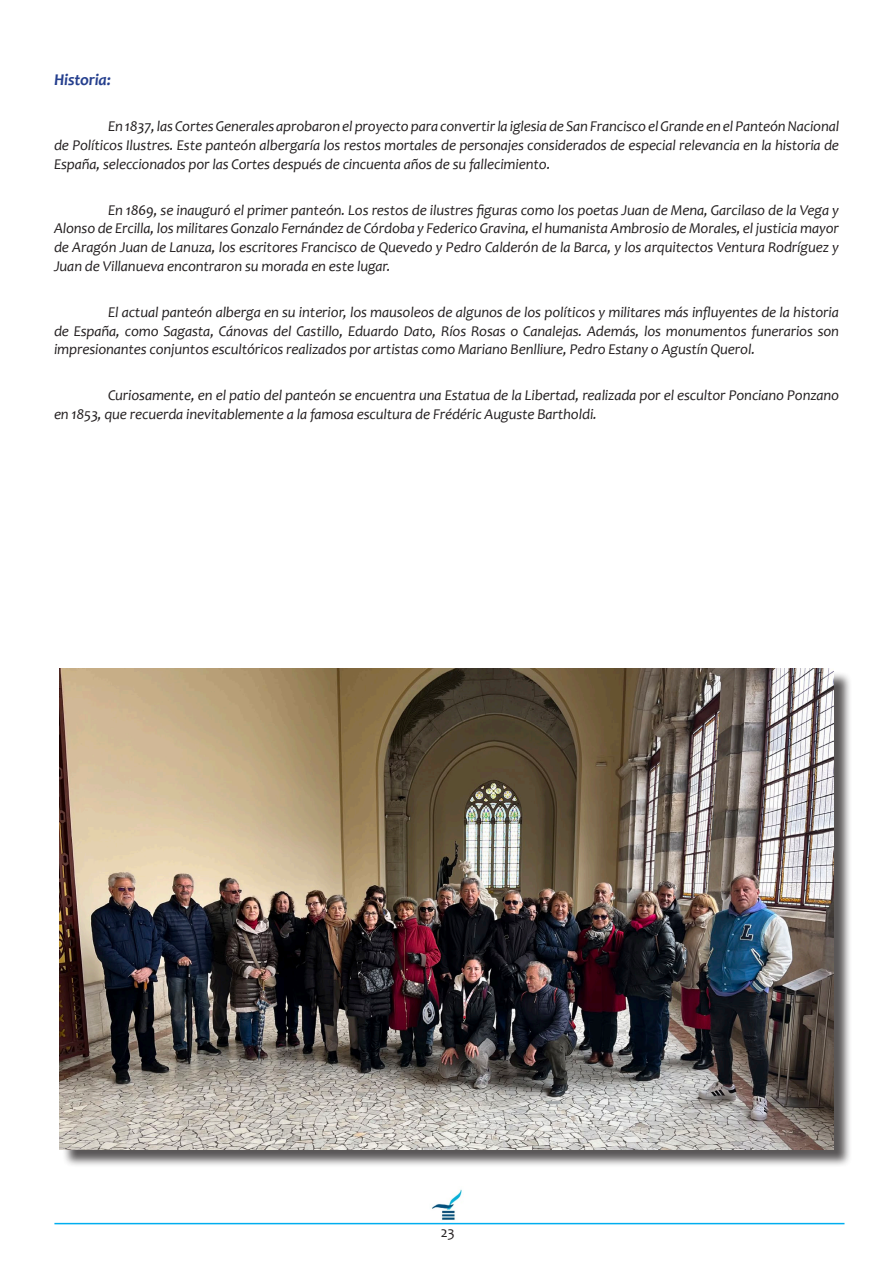
<style>
.page{position:relative;width:893px;height:1263px;background:#fff}
.page>*{position:absolute;margin:0;border:0;box-sizing:border-box;transform-origin:0 0}
.No_Spacing{font:italic 700 16.5px "Candara";letter-spacing:-.01em;color:#253f8e}
.No_Spacing-2{font:italic 15px/18.8px "Candara";letter-spacing:-.01em;color:#231f20;text-align:justify}
.t1{font:15px "Candara";color:#231f20}
</style>
<div class="page">
<hr style="left:54px;top:1223px;width:790px;height:1px;background:#00aeef">
<img style="left:432px;top:1189px;width:30px;height:32px">
<div style="left:62px;top:671px;width:790px;height:497px;background:#231f20;opacity:.75"></div>
<img style="left:59px;top:669px;width:774px;height:480px">
<p class="No_Spacing" style="left:54px;top:70px;width:58px">Historia:</p>
<p class="No_Spacing-2" style="left:54px;top:117px;width:787px;text-indent:54px">En 1837, las Cortes Generales aprobaron el proyecto para convertir la iglesia de San Francisco el Grande en el Panteón Nacional de Políticos Ilustres. Este panteón albergaría los restos mortales de personajes considerados de especial relevancia en la historia de España, seleccionados por las Cortes después de cincuenta años de su fallecimiento.</p>
<p class="No_Spacing-2" style="left:54px;top:200px;width:786px;text-indent:54px">En 1869, se inauguró el primer panteón. Los restos de ilustres figuras como los poetas Juan de Mena, Garcilaso de la Vega y Alonso de Ercilla, los militares Gonzalo Fernández de Córdoba y Federico Gravina, el humanista Ambrosio de Morales, el justicia mayor de Aragón Juan de Lanuza, los escritores Francisco de Quevedo y Pedro Calderón de la Barca, y los arquitectos Ventura Rodríguez y Juan de Villanueva encontraron su morada en este lugar.</p>
<p class="No_Spacing-2" style="left:54px;top:303px;width:787px;text-indent:54px">El actual panteón alberga en su interior, los mausoleos de algunos de los políticos y militares más influyentes de la historia de España, como Sagasta, Cánovas del Castillo, Eduardo Dato, Ríos Rosas o Canalejas. Además, los monumentos funerarios son impresionantes conjuntos escultóricos realizados por artistas como Mariano Benlliure, Pedro Estany o Agustín Querol.</p>
<p class="No_Spacing-2" style="left:54px;top:386px;width:787px;text-indent:54px">Curiosamente, en el patio del panteón se encuentra una Estatua de la Libertad, realizada por el escultor Ponciano Ponzano en 1853, que recuerda inevitablemente a la famosa escultura de Frédéric Auguste Bartholdi.</p>
<p class="t1" style="left:441px;top:1223px;width:16px">23</p>
</div>
